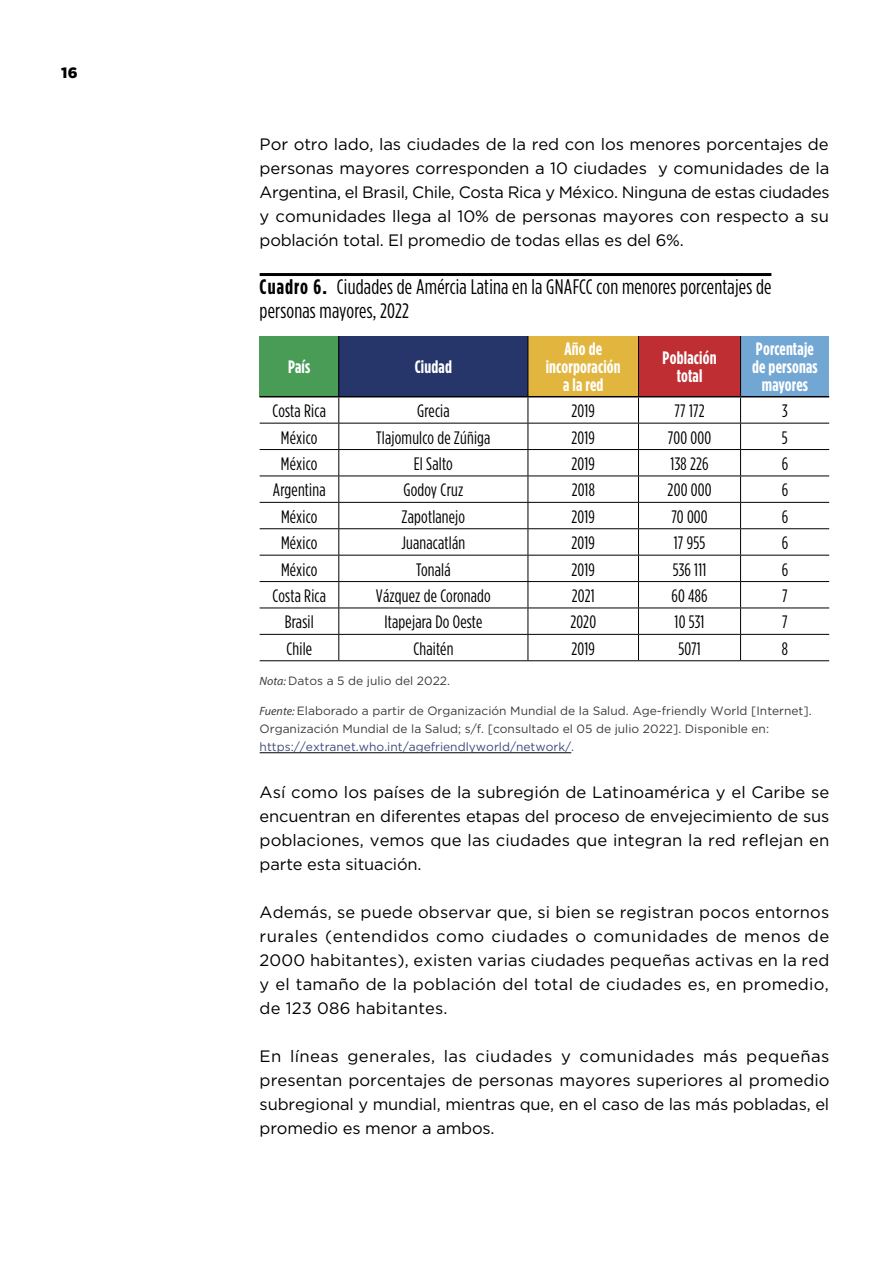
<style>
.page{position:relative;width:893px;height:1263px;background:#fff}
.page>*{position:absolute;margin:0;border:0;box-sizing:border-box;transform-origin:0 0}
.t1{font:21px/24px "Gotham Condensed";letter-spacing:.01em;color:#000}
.t2{font:18px "Gotham Condensed";letter-spacing:.01em;color:#000}
.t3{font:700 18px/18px "Gotham Condensed";letter-spacing:.01em;color:#fff;text-align:center}
.t4{font:16.5px/24px "Gotham";letter-spacing:-.01em;color:#000;text-align:justify}
.t5{font:900 15px "Gotham";color:#000}
.t6{font:12px/18px "Gotham";color:#3c3c3b}
.t7{font:12px "Gotham";color:#3c4a79}
.s1{font-weight:700}
.s2{font-family:"Myriad Pro";font-style:italic}
</style>
<div class="page">
<hr style="left:260px;top:273px;width:511px;height:3px;background:#000">
<hr style="left:260px;top:752px;width:311px;height:1px;background:#000">
<div style="left:260px;top:336px;width:79px;height:61px;background:#489c55"></div>
<div style="left:339px;top:336px;width:189px;height:61px;background:#26366a"></div>
<div style="left:528px;top:336px;width:110px;height:61px;background:#e1b53e"></div>
<div style="left:638px;top:336px;width:103px;height:61px;background:#bf2e33"></div>
<div style="left:741px;top:336px;width:88px;height:61px;background:#72a6d3"></div>
<hr style="left:338px;top:336px;width:1px;height:60px;background:#000">
<hr style="left:528px;top:336px;width:1px;height:60px;background:#000">
<hr style="left:638px;top:336px;width:1px;height:60px;background:#000">
<hr style="left:740px;top:336px;width:1px;height:60px;background:#000">
<hr style="left:260px;top:423px;width:79px;height:1px;background:#000">
<hr style="left:339px;top:423px;width:189px;height:1px;background:#000">
<hr style="left:528px;top:423px;width:110px;height:1px;background:#000">
<hr style="left:638px;top:423px;width:103px;height:1px;background:#000">
<hr style="left:741px;top:423px;width:88px;height:1px;background:#000">
<hr style="left:260px;top:449px;width:79px;height:1px;background:#000">
<hr style="left:339px;top:449px;width:189px;height:1px;background:#000">
<hr style="left:528px;top:449px;width:110px;height:1px;background:#000">
<hr style="left:638px;top:449px;width:103px;height:1px;background:#000">
<hr style="left:741px;top:449px;width:88px;height:1px;background:#000">
<hr style="left:260px;top:476px;width:79px;height:1px;background:#000">
<hr style="left:339px;top:476px;width:189px;height:1px;background:#000">
<hr style="left:528px;top:476px;width:110px;height:1px;background:#000">
<hr style="left:638px;top:476px;width:103px;height:1px;background:#000">
<hr style="left:741px;top:476px;width:88px;height:1px;background:#000">
<hr style="left:260px;top:502px;width:79px;height:1px;background:#000">
<hr style="left:339px;top:502px;width:189px;height:1px;background:#000">
<hr style="left:528px;top:502px;width:110px;height:1px;background:#000">
<hr style="left:638px;top:502px;width:103px;height:1px;background:#000">
<hr style="left:741px;top:502px;width:88px;height:1px;background:#000">
<hr style="left:260px;top:528px;width:79px;height:1px;background:#000">
<hr style="left:339px;top:528px;width:189px;height:1px;background:#000">
<hr style="left:528px;top:528px;width:110px;height:1px;background:#000">
<hr style="left:638px;top:528px;width:103px;height:1px;background:#000">
<hr style="left:741px;top:528px;width:88px;height:1px;background:#000">
<hr style="left:260px;top:555px;width:79px;height:1px;background:#000">
<hr style="left:339px;top:555px;width:189px;height:1px;background:#000">
<hr style="left:528px;top:555px;width:110px;height:1px;background:#000">
<hr style="left:638px;top:555px;width:103px;height:1px;background:#000">
<hr style="left:741px;top:555px;width:88px;height:1px;background:#000">
<hr style="left:260px;top:581px;width:79px;height:1px;background:#000">
<hr style="left:339px;top:581px;width:189px;height:1px;background:#000">
<hr style="left:528px;top:581px;width:110px;height:1px;background:#000">
<hr style="left:638px;top:581px;width:103px;height:1px;background:#000">
<hr style="left:741px;top:581px;width:88px;height:1px;background:#000">
<hr style="left:260px;top:608px;width:79px;height:1px;background:#000">
<hr style="left:339px;top:608px;width:189px;height:1px;background:#000">
<hr style="left:528px;top:608px;width:110px;height:1px;background:#000">
<hr style="left:638px;top:608px;width:103px;height:1px;background:#000">
<hr style="left:741px;top:608px;width:88px;height:1px;background:#000">
<hr style="left:260px;top:634px;width:79px;height:1px;background:#000">
<hr style="left:339px;top:634px;width:189px;height:1px;background:#000">
<svg style="left:338px;top:397px;width:1px;height:263px"></svg>
<hr style="left:528px;top:634px;width:110px;height:1px;background:#000">
<svg style="left:528px;top:397px;width:1px;height:263px"></svg>
<hr style="left:638px;top:634px;width:103px;height:1px;background:#000">
<svg style="left:638px;top:397px;width:1px;height:263px"></svg>
<hr style="left:741px;top:634px;width:88px;height:1px;background:#000">
<svg style="left:740px;top:397px;width:1px;height:263px"></svg>
<hr style="left:260px;top:660px;width:79px;height:1px;background:#000">
<hr style="left:339px;top:660px;width:189px;height:1px;background:#000">
<hr style="left:528px;top:660px;width:110px;height:1px;background:#000">
<hr style="left:638px;top:660px;width:103px;height:1px;background:#000">
<hr style="left:741px;top:660px;width:88px;height:1px;background:#000">
<hr style="left:260px;top:396px;width:79px;height:1px;background:#000">
<hr style="left:339px;top:396px;width:189px;height:1px;background:#000">
<hr style="left:528px;top:396px;width:110px;height:1px;background:#000">
<hr style="left:638px;top:396px;width:103px;height:1px;background:#000">
<hr style="left:741px;top:396px;width:88px;height:1px;background:#000">
<p class="t5" style="left:61px;top:64px;width:18px">16</p>
<p class="t4" style="left:260px;top:132px;width:571px">Por otro lado, las ciudades de la red con los menores porcentajes de personas mayores corresponden a 10 ciudades y comunidades de la Argentina, el Brasil, Chile, Costa Rica y México. Ninguna de estas ciudades y comunidades llega al 10% de personas mayores con respecto a su población total. El promedio de todas ellas es del 6%.</p>
<p class="t1" style="left:260px;top:274px;width:513px"><span class="s1">Cuadro 6.</span> Ciudades de Amércia Latina en la GNAFCC con menores porcentajes de personas mayores, 2022</p>
<p class="t3" style="left:288px;top:357px;width:24px">País</p>
<p class="t3" style="left:415px;top:357px;width:39px">Ciudad</p>
<p class="t3" style="left:546px;top:339px;width:77px">Año de incorporación a la red</p>
<p class="t3" style="left:663px;top:348px;width:55px">Población total</p>
<p class="t3" style="left:752px;top:339px;width:67px">Porcentaje de personas mayores</p>
<p class="t2" style="left:272px;top:401px;width:55px">Costa Rica</p>
<p class="t2" style="left:417px;top:401px;width:34px">Grecia</p>
<p class="t2" style="left:571px;top:401px;width:25px">2019</p>
<p class="t2" style="left:674px;top:401px;width:32px">77 172</p>
<p class="t2" style="left:782px;top:401px;width:7px">3</p>
<p class="t2" style="left:281px;top:428px;width:38px">México</p>
<p class="t2" style="left:376px;top:428px;width:116px">Tlajomulco de Zúñiga</p>
<p class="t2" style="left:571px;top:428px;width:25px">2019</p>
<p class="t2" style="left:668px;top:428px;width:45px">700 000</p>
<p class="t2" style="left:782px;top:428px;width:7px">5</p>
<p class="t2" style="left:281px;top:454px;width:38px">México</p>
<p class="t2" style="left:414px;top:454px;width:40px">El Salto</p>
<p class="t2" style="left:571px;top:454px;width:25px">2019</p>
<p class="t2" style="left:671px;top:454px;width:39px">138 226</p>
<p class="t2" style="left:782px;top:454px;width:8px">6</p>
<p class="t2" style="left:273px;top:480px;width:54px">Argentina</p>
<p class="t2" style="left:403px;top:480px;width:61px">Godoy Cruz</p>
<p class="t2" style="left:572px;top:480px;width:25px">2018</p>
<p class="t2" style="left:668px;top:480px;width:45px">200 000</p>
<p class="t2" style="left:782px;top:480px;width:8px">6</p>
<p class="t2" style="left:281px;top:507px;width:38px">México</p>
<p class="t2" style="left:402px;top:507px;width:65px">Zapotlanejo</p>
<p class="t2" style="left:572px;top:507px;width:25px">2019</p>
<p class="t2" style="left:671px;top:507px;width:38px">70 000</p>
<p class="t2" style="left:782px;top:507px;width:8px">6</p>
<p class="t2" style="left:281px;top:533px;width:38px">México</p>
<p class="t2" style="left:402px;top:533px;width:65px">Juanacatlán</p>
<p class="t2" style="left:572px;top:533px;width:25px">2019</p>
<p class="t2" style="left:674px;top:533px;width:33px">17 955</p>
<p class="t2" style="left:782px;top:533px;width:8px">6</p>
<p class="t2" style="left:281px;top:560px;width:38px">México</p>
<p class="t2" style="left:416px;top:560px;width:36px">Tonalá</p>
<p class="t2" style="left:572px;top:560px;width:25px">2019</p>
<p class="t2" style="left:673px;top:560px;width:35px">536 111</p>
<p class="t2" style="left:782px;top:560px;width:8px">6</p>
<p class="t2" style="left:272px;top:586px;width:55px">Costa Rica</p>
<p class="t2" style="left:376px;top:586px;width:116px">Vázquez de Coronado</p>
<p class="t2" style="left:572px;top:586px;width:24px">2021</p>
<p class="t2" style="left:671px;top:586px;width:38px">60 486</p>
<p class="t2" style="left:782px;top:586px;width:7px">7</p>
<p class="t2" style="left:285px;top:612px;width:30px">Brasil</p>
<p class="t2" style="left:384px;top:612px;width:99px">Itapejara Do Oeste</p>
<p class="t2" style="left:570px;top:612px;width:27px">2020</p>
<p class="t2" style="left:675px;top:612px;width:31px">10 531</p>
<p class="t2" style="left:782px;top:612px;width:7px">7</p>
<p class="t2" style="left:286px;top:639px;width:27px">Chile</p>
<p class="t2" style="left:413px;top:639px;width:42px">Chaitén</p>
<p class="t2" style="left:572px;top:639px;width:25px">2019</p>
<p class="t2" style="left:678px;top:639px;width:24px">5071</p>
<p class="t2" style="left:782px;top:639px;width:8px">8</p>
<p class="t6" style="left:260px;top:672px;width:192px"><span class="s2">Nota:</span> Datos a 5 de julio del 2022.</p>
<p class="t6" style="left:260px;top:702px;width:554px"><span class="s2">Fuente:</span> Elaborado a partir de Organización Mundial de la Salud. Age-friendly World [Internet].<br>Organización Mundial de la Salud; s/f. [consultado el 05 de julio 2022]. Disponible en:</p>
<p class="t7" style="left:260px;top:740px;width:316px">https://extranet.who.int/agefriendlyworld/network/.</p>
<p class="t4" style="left:260px;top:780px;width:571px">Así como los países de la subregión de Latinoamérica y el Caribe se encuentran en diferentes etapas del proceso de envejecimiento de sus poblaciones, vemos que las ciudades que integran la red reflejan en parte esta situación.</p>
<p class="t4" style="left:260px;top:900px;width:571px">Además, se puede observar que, si bien se registran pocos entornos rurales (entendidos como ciudades o comunidades de menos de 2000 habitantes), existen varias ciudades pequeñas activas en la red y el tamaño de la población del total de ciudades es, en promedio, de 123 086 habitantes.</p>
<p class="t4" style="left:260px;top:1044px;width:571px">En líneas generales, las ciudades y comunidades más pequeñas presentan porcentajes de personas mayores superiores al promedio subregional y mundial, mientras que, en el caso de las más pobladas, el promedio es menor a ambos.</p>
</div>
